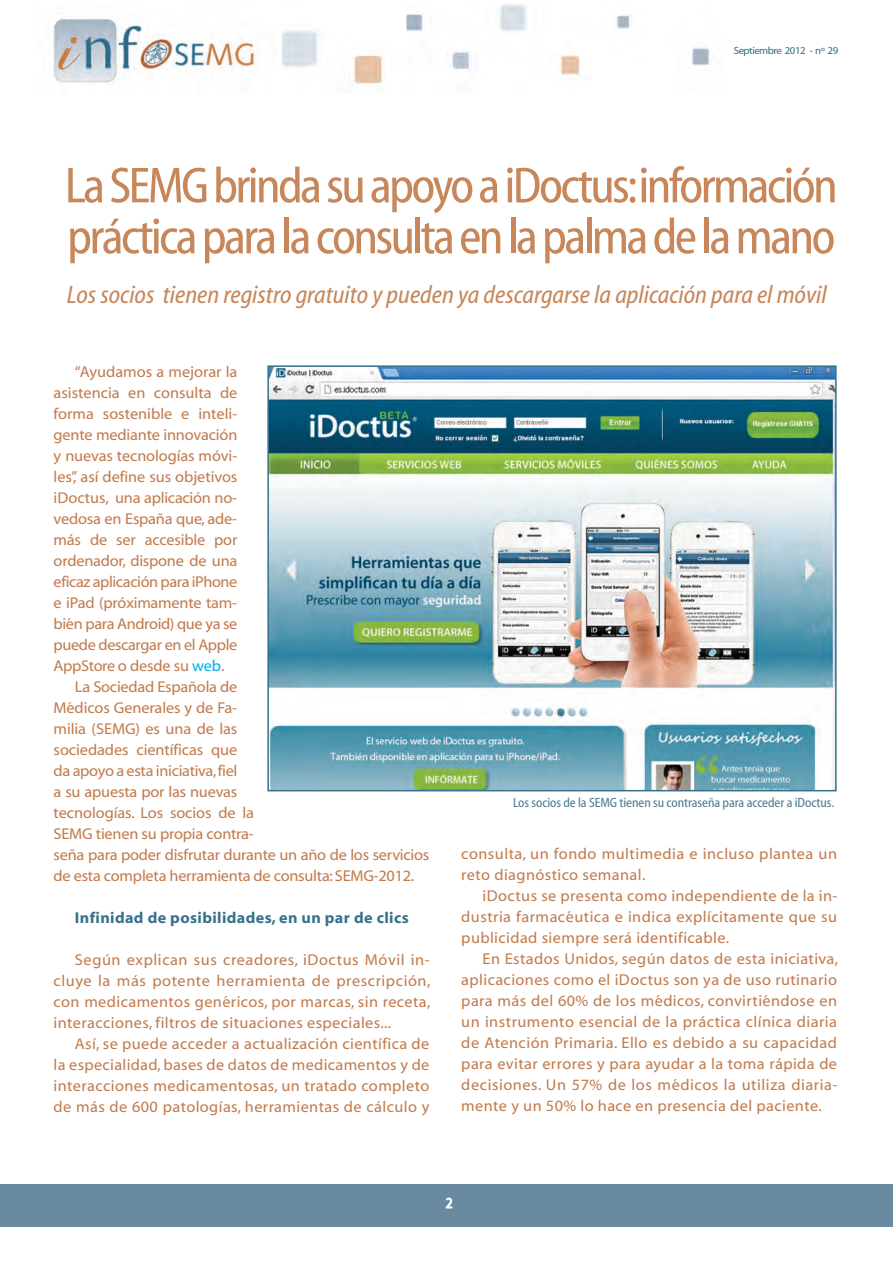
<style>
.page{position:relative;width:893px;height:1263px;background:#fff}
.page>*{position:absolute;margin:0;border:0;box-sizing:border-box;transform-origin:0 0}
.t1{font:51px/51px "Myriad Cn Web";letter-spacing:-.05em;color:#c7875b}
.t2{font:25.5px "Myriad Cn It Web";color:#c7875b}
.t3{font:15.75px/21px "Myriad Web";letter-spacing:-.01em;color:#c27c4e;text-align:justify}
.t4{font:15.75px/21px "Myriad Web";letter-spacing:.03em;color:#c27c4e}
.t5{font:15.75px "Myriad Bd Web";letter-spacing:.025em;color:#37718c}
.t6{font:15px "Myriad Cn Web";color:#fff}
.t7{font:13.5px "Myriad Cn Web";letter-spacing:-.005em;color:#4d7b94}
.t8{font:10.5px "Myriad Web";letter-spacing:-.05em;color:#37718c}
.s1{color:#00aeef}
</style>
<div class="page">
<div style="left:0;top:1184px;width:893px;height:43px;background:#6a8aa1"></div>
<img style="left:53px;top:4px;width:658px;height:80px">
<img style="left:270px;top:368px;width:564px;height:420px">
<div style="left:267px;top:365px;width:570px;height:426px;border:2px solid #37718c"></div>
<p class="t8" style="left:734px;top:44px;width:106px">Septiembre 2012 - nº 29</p>
<h1 class="t1" style="left:65px;top:159px;width:774px">LaSEMGbrindasuapoyoaiDoctus:información prácticaparalaconsultaenlapalmadelamano</h1>
<h2 class="t2" style="left:67px;top:279px;width:761px">Los socios tienen registro gratuito y pueden ya descargarse la aplicación para el móvil</h2>
<p class="t3" style="left:75px;top:361px;width:164px">“Ayudamos a mejorar la</p>
<p class="t3" style="left:54px;top:382px;width:185px">asistencia en consulta de</p>
<p class="t3" style="left:54px;top:403px;width:185px">forma sostenible e inteli-</p>
<p class="t3" style="left:54px;top:424px;width:185px">gente mediante innovación</p>
<p class="t3" style="left:54px;top:445px;width:185px">y nuevas tecnologías móvi-</p>
<p class="t3" style="left:54px;top:466px;width:185px">les”, así define sus objetivos</p>
<p class="t3" style="left:54px;top:487px;width:185px">iDoctus, una aplicación no-</p>
<p class="t3" style="left:54px;top:508px;width:185px">vedosa en España que, ade-</p>
<p class="t3" style="left:54px;top:529px;width:185px">más de ser accesible por</p>
<p class="t3" style="left:54px;top:550px;width:185px">ordenador, dispone de una</p>
<p class="t3" style="left:54px;top:571px;width:185px">eficaz aplicación para iPhone</p>
<p class="t3" style="left:54px;top:592px;width:185px">e iPad (próximamente tam-</p>
<p class="t3" style="left:54px;top:613px;width:185px">bién para Android) que ya se</p>
<p class="t3" style="left:54px;top:634px;width:185px">puede descargar en el Apple</p>
<p class="t3" style="left:54px;top:655px;width:172px">AppStore o desde su <span class="s1">web</span>.</p>
<p class="t3" style="left:75px;top:676px;width:164px">La Sociedad Española de</p>
<p class="t3" style="left:54px;top:697px;width:185px">Médicos Generales y de Fa-</p>
<p class="t3" style="left:54px;top:718px;width:185px">milia (SEMG) es una de las</p>
<p class="t3" style="left:54px;top:739px;width:185px">sociedades científicas que</p>
<p class="t3" style="left:54px;top:760px;width:185px">da apoyo a esta iniciativa,fiel</p>
<p class="t3" style="left:54px;top:781px;width:185px">a su apuesta por las nuevas</p>
<p class="t3" style="left:54px;top:802px;width:202px">tecnologías. Los socios de la</p>
<p class="t3" style="left:54px;top:823px;width:202px">SEMG tienen su propia contra-</p>
<p class="t3" style="left:54px;top:844px;width:377px">seña para poder disfrutar durante un año de los servicios</p>
<p class="t3" style="left:54px;top:865px;width:362px">de esta completa herramienta de consulta:SEMG-2012.</p>
<p class="t5" style="left:75px;top:908px;width:335px">Infinidad de posibilidades, en un par de clics</p>
<p class="t3" style="left:54px;top:949px;width:378px;text-indent:21px">Según explican sus creadores, iDoctus Móvil in&shy;cluye la más potente herramienta de prescripción, con medicamentos genéricos, por marcas, sin receta, interacciones, filtros de situaciones especiales...</p>
<p class="t3" style="left:54px;top:1033px;width:377px;text-indent:21px">Así, se puede acceder a actualización científica de la especialidad, bases de datos de medicamentos y de interacciones medicamentosas, un tratado completo de más de 600 patologías, herramientas de cálculo y</p>
<p class="t7" style="left:513px;top:795px;width:323px">Los socios de la SEMG tienen su contraseña para acceder a iDoctus.</p>
<p class="t4" style="left:461px;top:843px;width:377px">consulta, un fondo multimedia e incluso plantea un reto diagnóstico semanal.</p>
<p class="t3" style="left:461px;top:885px;width:378px;text-indent:21px">iDoctus se presenta como independiente de la in&shy;dustria farmacéutica e indica explícitamente que su publicidad siempre será identificable.</p>
<p class="t3" style="left:461px;top:948px;width:378px;text-indent:21px">En Estados Unidos, según datos de esta iniciativa, aplicaciones como el iDoctus son ya de uso rutinario para más del 60% de los médicos, convirtiéndose en un instrumento esencial de la práctica clínica diaria de Atención Primaria. Ello es debido a su capacidad para evitar errores y para ayudar a la toma rápida de decisiones. Un 57% de los médicos la utiliza diaria&shy;mente y un 50% lo hace en presencia del paciente.</p>
<p class="t6" style="left:446px;top:1194px;width:8px">2</p>
</div>
